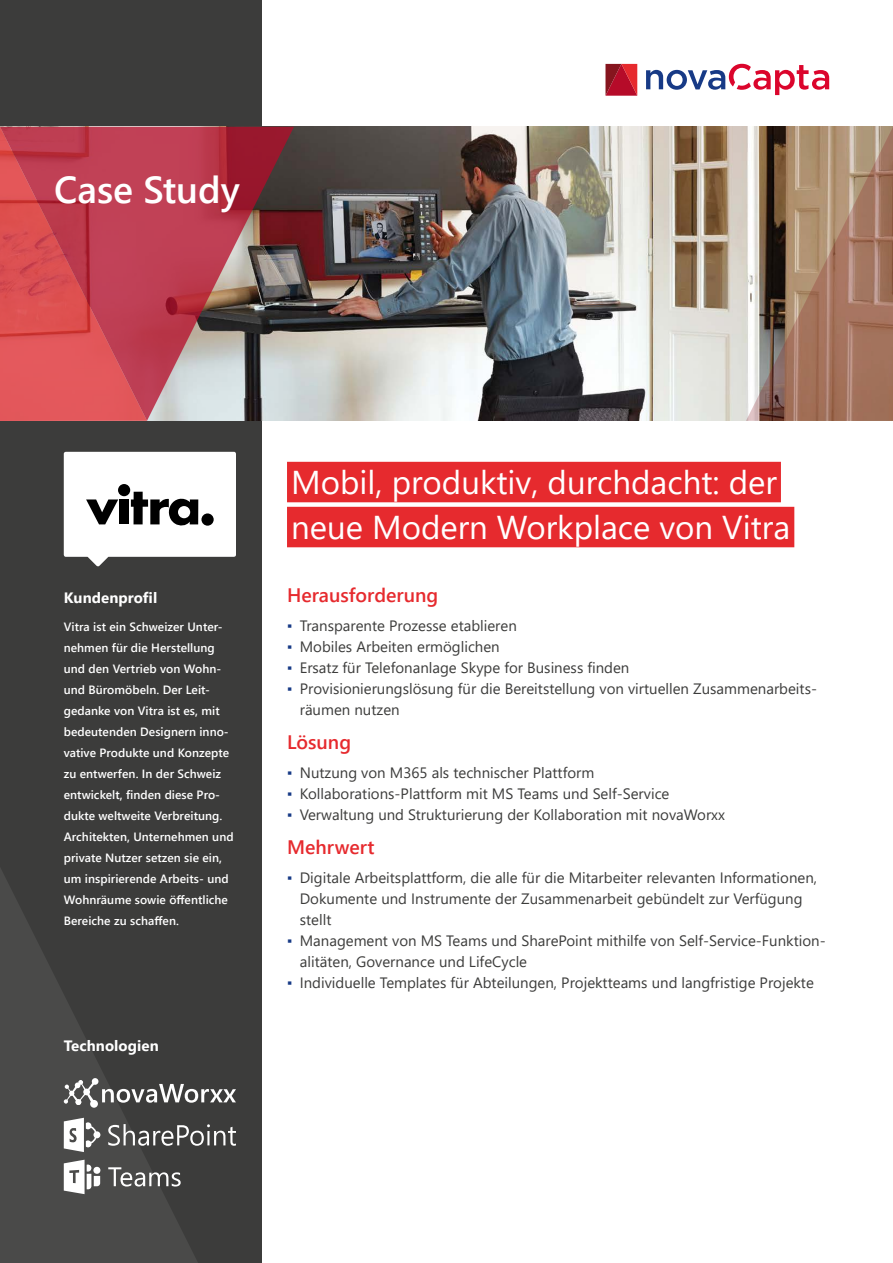
<style>
.page{position:relative;width:893px;height:1263px;background:#fff}
.page>*{position:absolute;margin:0;border:0;box-sizing:border-box;transform-origin:0 0}
.t1{font:600 37.5px "Segoe UI";color:#fff}
.t2{font:33px/45px "Segoe UI";color:#fff}
.t3{font:600 19.5px "Segoe UI";color:#e62a2e}
.t4{font:15px/21px "Segoe UI";color:#3c3c3b}
.t5{font:700 15px "Segoe UI";letter-spacing:.005em;color:#fff}
.t6{font:600 12px/21px "Segoe UI";letter-spacing:.005em;color:#fff}
.s1{font-weight:300;color:#173a86}
</style>
<div class="page">
<div style="left:0;top:0;width:261px;height:1263px;background:#3c3c3b"></div>
<svg style="left:0;top:868px;width:198px;height:395px"></svg>
<img style="left:294px;top:127px;width:452px;height:294px">
<div style="left:64px;top:452px;width:172px;height:105px;background:#fff;border-radius:2px"></div>
<svg style="left:86px;top:499px;width:32px;height:25px"></svg>
<div style="left:119px;top:499px;width:10px;height:25px;background:#000"></div>
<div style="left:118px;top:484px;width:12px;height:12px;background:#000;border-radius:50%"></div>
<svg style="left:131px;top:492px;width:67px;height:34px"></svg>
<svg style="left:201px;top:513px;width:13px;height:13px"></svg>
<svg style="left:108px;top:1124px;width:128px;height:22px"></svg>
<svg style="left:64px;top:1118px;width:36px;height:34px"></svg>
<svg style="left:64px;top:1160px;width:36px;height:34px"></svg>
<svg style="left:108px;top:1167px;width:73px;height:19px"></svg>
<svg style="left:102px;top:1084px;width:134px;height:19px"></svg>
<div style="left:92px;top:1078px;width:6px;height:7px;background:#fff;border-radius:50%"></div>
<div style="left:90px;top:1100px;width:8px;height:8px;background:#fff;border-radius:50%"></div>
<svg style="left:64px;top:1080px;width:31px;height:25px"></svg>
<svg style="left:87px;top:556px;width:22px;height:11px"></svg>
<svg style="left:605px;top:64px;width:32px;height:32px"></svg>
<svg style="left:646px;top:64px;width:183px;height:31px"></svg>
<div style="left:287px;top:462px;width:494px;height:40px;background:#e62a2e"></div>
<div style="left:287px;top:507px;width:507px;height:40px;background:#e62a2e"></div>
<svg style="left:746px;top:127px;width:147px;height:294px;background:#a1806b"></svg>
<svg style="left:0;top:127px;width:294px;height:294px;background:#ba525c"></svg>
<h1 class="t1" style="left:54px;top:155px;width:187px">Case Study</h1>
<h2 class="t2" style="left:291px;top:457px;width:501px">Mobil, produktiv, durchdacht: der neue Modern Workplace von Vitra</h2>
<p class="t5" style="left:64px;top:583px;width:95px">Kundenprofil</p>
<h3 class="t3" style="left:287px;top:577px;width:153px">Herausforderung</h3>
<p class="t4" style="left:287px;top:614px;width:231px"><span class="s1">▪</span> Transparente Prozesse etablieren</p>
<p class="t4" style="left:287px;top:635px;width:214px"><span class="s1">▪</span> Mobiles Arbeiten ermöglichen</p>
<p class="t4" style="left:287px;top:656px;width:344px"><span class="s1">▪</span> Ersatz für Telefonanlage Skype for Business finden</p>
<p class="t4" style="left:300px;top:677px;width:519px;text-indent:-13px"><span class="s1">▪</span> Provisionierungslösung für die Bereitstellung von virtuellen Zusammenarbeits&shy;räumen nutzen</p>
<h3 class="t3" style="left:287px;top:724px;width:66px">Lösung</h3>
<p class="t4" style="left:287px;top:761px;width:309px"><span class="s1">▪</span> Nutzung von M365 als technischer Plattform</p>
<p class="t4" style="left:287px;top:782px;width:384px"><span class="s1">▪</span> Kollaborations-Plattform mit MS Teams und Self-Service</p>
<p class="t4" style="left:287px;top:803px;width:439px"><span class="s1">▪</span> Verwaltung und Strukturierung der Kollaboration mit novaWorxx</p>
<h3 class="t3" style="left:287px;top:829px;width:89px">Mehrwert</h3>
<p class="t4" style="left:300px;top:866px;width:519px;text-indent:-13px"><span class="s1">▪</span> Digitale Arbeitsplattform, die alle für die Mitarbeiter relevanten Informationen,<br>Dokumente und Instrumente der Zusammenarbeit gebündelt zur Verfügung stellt</p>
<p class="t4" style="left:300px;top:929px;width:527px;text-indent:-13px"><span class="s1">▪</span> Management von MS Teams und SharePoint mithilfe von Self-Service-Funktion&shy;alitäten, Governance und LifeCycle</p>
<p class="t4" style="left:287px;top:971px;width:528px"><span class="s1">▪</span> Individuelle Templates für Abteilungen, Projektteams und langfristige Projekte</p>
<p class="t6" style="left:64px;top:615px;width:171px">Vitra ist ein Schweizer Unter&shy;nehmen für die Herstellung und den Vertrieb von Wohn&shy;und Büromöbeln. Der Leit&shy;gedanke von Vitra ist es, mit bedeutenden Designern inno&shy;vative Produkte und Konzepte zu entwerfen. In der Schweiz entwickelt, finden diese Pro&shy;dukte weltweite Verbreitung.<br>Architekten, Unternehmen und private Nutzer setzen sie ein, um inspirierende Arbeits- und<br>Wohnräume sowie öffentliche<br>Bereiche zu schaffen.</p>
<p class="t5" style="left:64px;top:1031px;width:97px">Technologien</p>
</div>
